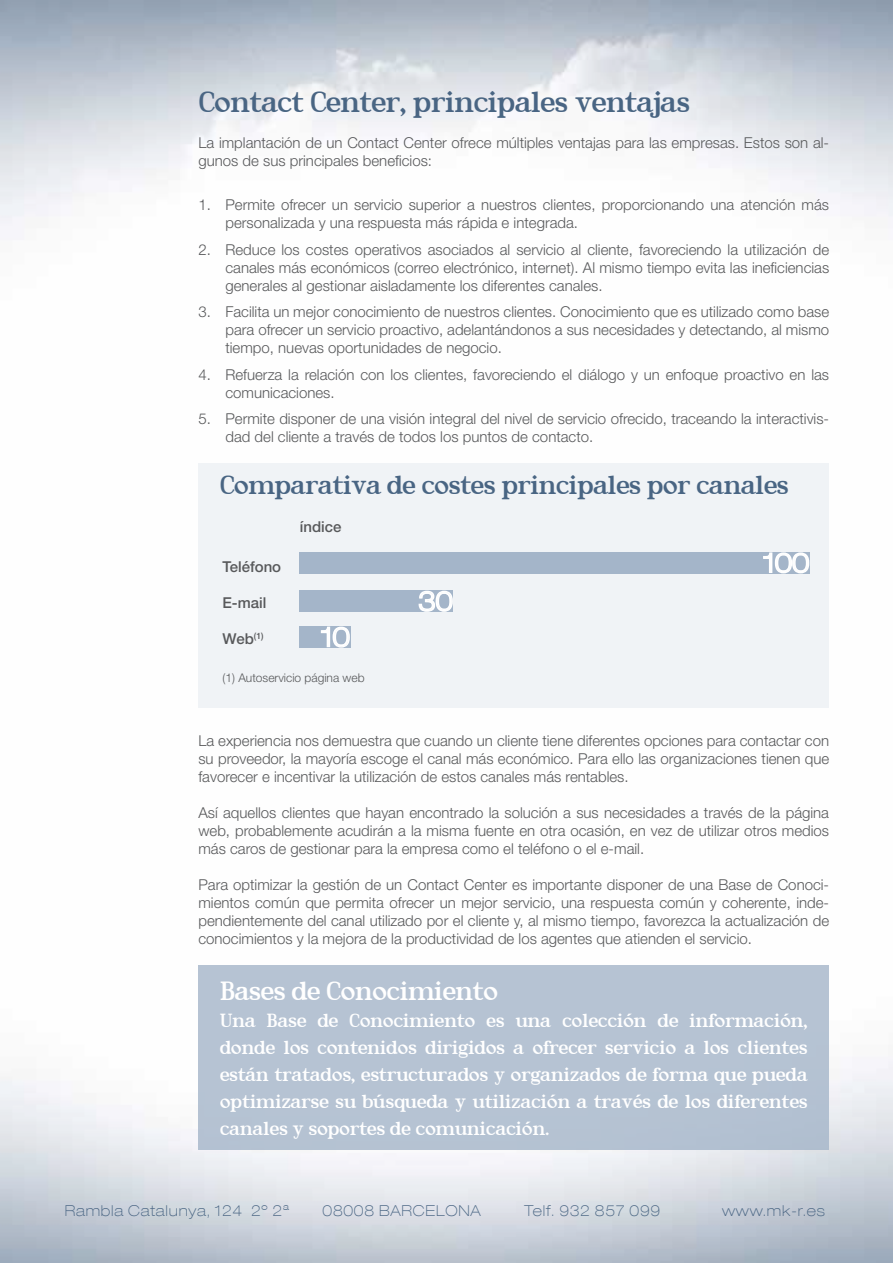
<style>
.page{position:relative;width:893px;height:1263px;background:#fff}
.page>*{position:absolute;margin:0;border:0;box-sizing:border-box;transform-origin:0 0}
.t1{font:30px "River Avenue";letter-spacing:-.03em;color:#496583}
.t2{font:27px "River Avenue";letter-spacing:-.03em;color:#496583}
.t3{font:27px "River Avenue";letter-spacing:-.03em;color:#fff}
.t4{font:300 expanded 27px "Helvetica 43";letter-spacing:-.03em;color:#fff}
.t5{font:19.5px/27px "River Avenue";letter-spacing:-.02em;color:#fff;text-align:justify}
.t6{font:300 15px/18px "Helvetica Neue";color:#58595b;text-align:justify}
.t7{font:100 expanded 15px "Helvetica 33";letter-spacing:.05em;color:#496583}
.t8{font:500 15px "Helvetica Neue";color:#58595b}
.t9{font:300 12px "Helvetica Neue";color:#58595b}
</style>
<div class="page">
<div style="left:198px;top:463px;width:631px;height:245px;background:#f0f3f6"></div>
<div style="left:300px;top:552px;width:510px;height:22px;background:#a4b5c9"></div>
<div style="left:300px;top:590px;width:153px;height:22px;background:#a4b5c9"></div>
<div style="left:300px;top:626px;width:51px;height:22px;background:#a4b5c9"></div>
<svg style="left:763px;top:552px;width:47px;height:22px"></svg>
<svg style="left:418px;top:590px;width:35px;height:22px"></svg>
<svg style="left:320px;top:626px;width:30px;height:22px"></svg>
<div style="left:198px;top:965px;width:631px;height:184px;background:#b6c3d3"></div>
<h1 class="t1" style="left:198px;top:84px;width:493px">Contact Center, principales ventajas</h1>
<p class="t6" style="left:198px;top:133px;width:632px">La implantación de un Contact Center ofrece múltiples ventajas para las empresas. Estos son al&shy;gunos de sus principales beneficios:</p>
<p class="t6" style="left:225px;top:195px;width:605px;text-indent:-27px">1. Permite ofrecer un servicio superior a nuestros clientes, proporcionando una atención más personalizada y una respuesta más rápida e integrada.</p>
<p class="t6" style="left:225px;top:240px;width:605px;text-indent:-27px">2. Reduce los costes operativos asociados al servicio al cliente, favoreciendo la utilización de canales más económicos (correo electrónico, internet). Al mismo tiempo evita las ineficiencias generales al gestionar aisladamente los diferentes canales.</p>
<p class="t6" style="left:225px;top:302px;width:605px;text-indent:-27px">3. Facilita un mejor conocimiento de nuestros clientes. Conocimiento que es utilizado como base para ofrecer un servicio proactivo, adelantándonos a sus necesidades y detectando, al mismo tiempo, nuevas oportunidades de negocio.</p>
<p class="t6" style="left:225px;top:365px;width:605px;text-indent:-27px">4. Refuerza la relación con los clientes, favoreciendo el diálogo y un enfoque proactivo en las comunicaciones.</p>
<p class="t6" style="left:225px;top:409px;width:605px;text-indent:-27px">5. Permite disponer de una visión integral del nivel de servicio ofrecido, traceando la interactivis&shy;dad del cliente a través de todos los puntos de contacto.</p>
<h2 class="t2" style="left:220px;top:469px;width:571px">Comparativa de costes principales por canales</h2>
<p class="t8" style="left:223px;top:558px;width:60px">Teléfono</p>
<p class="t8" style="left:223px;top:594px;width:45px">E-mail</p>
<p class="t8" style="left:223px;top:630px;width:43px">Web<sup>(1)</sup></p>
<p class="t8" style="left:300px;top:518px;width:43px">índice</p>
<h2 class="t4" style="left:321px;top:621px;width:31px">10</h2>
<p class="t9" style="left:223px;top:671px;width:144px">(1) Autoservicio página web</p>
<h2 class="t4" style="left:418px;top:585px;width:37px">30</h2>
<h2 class="t4" style="left:763px;top:546px;width:48px">100</h2>
<p class="t6" style="left:198px;top:731px;width:632px">La experiencia nos demuestra que cuando un cliente tiene diferentes opciones para contactar con su proveedor, la mayoría escoge el canal más económico. Para ello las organizaciones tienen que favorecer e incentivar la utilización de estos canales más rentables.</p>
<p class="t6" style="left:198px;top:803px;width:632px">Así aquellos clientes que hayan encontrado la solución a sus necesidades a través de la página web, probablemente acudirán a la misma fuente en otra ocasión, en vez de utilizar otros medios más caros de gestionar para la empresa como el teléfono o el e-mail.</p>
<p class="t6" style="left:198px;top:875px;width:632px">Para optimizar la gestión de un Contact Center es importante disponer de una Base de Conoci&shy;mientos común que permita ofrecer un mejor servicio, una respuesta común y coherente, inde&shy;pendientemente del canal utilizado por el cliente y, al mismo tiempo, favorezca la actualización de conocimientos y la mejora de la productividad de los agentes que atienden el servicio.</p>
<h2 class="t3" style="left:220px;top:975px;width:280px">Bases de Conocimiento</h2>
<p class="t5" style="left:220px;top:1007px;width:590px">Una Base de Conocimiento es una colección de información, donde los contenidos dirigidos a ofrecer servicio a los clientes están tratados, estructurados y organizados de forma que pueda optimizarse su búsqueda y utilización a través de los diferentes canales y soportes de comunicación.</p>
<p class="t7" style="left:65px;top:1202px;width:226px">Rambla Catalunya, 124 2º 2ª</p>
<p class="t7" style="left:323px;top:1202px;width:160px">08008 BARCELONA</p>
<p class="t7" style="left:525px;top:1202px;width:137px">Telf. 932 857 099</p>
<p class="t7" style="left:722px;top:1202px;width:104px">www.mk-r.es</p>
</div>
